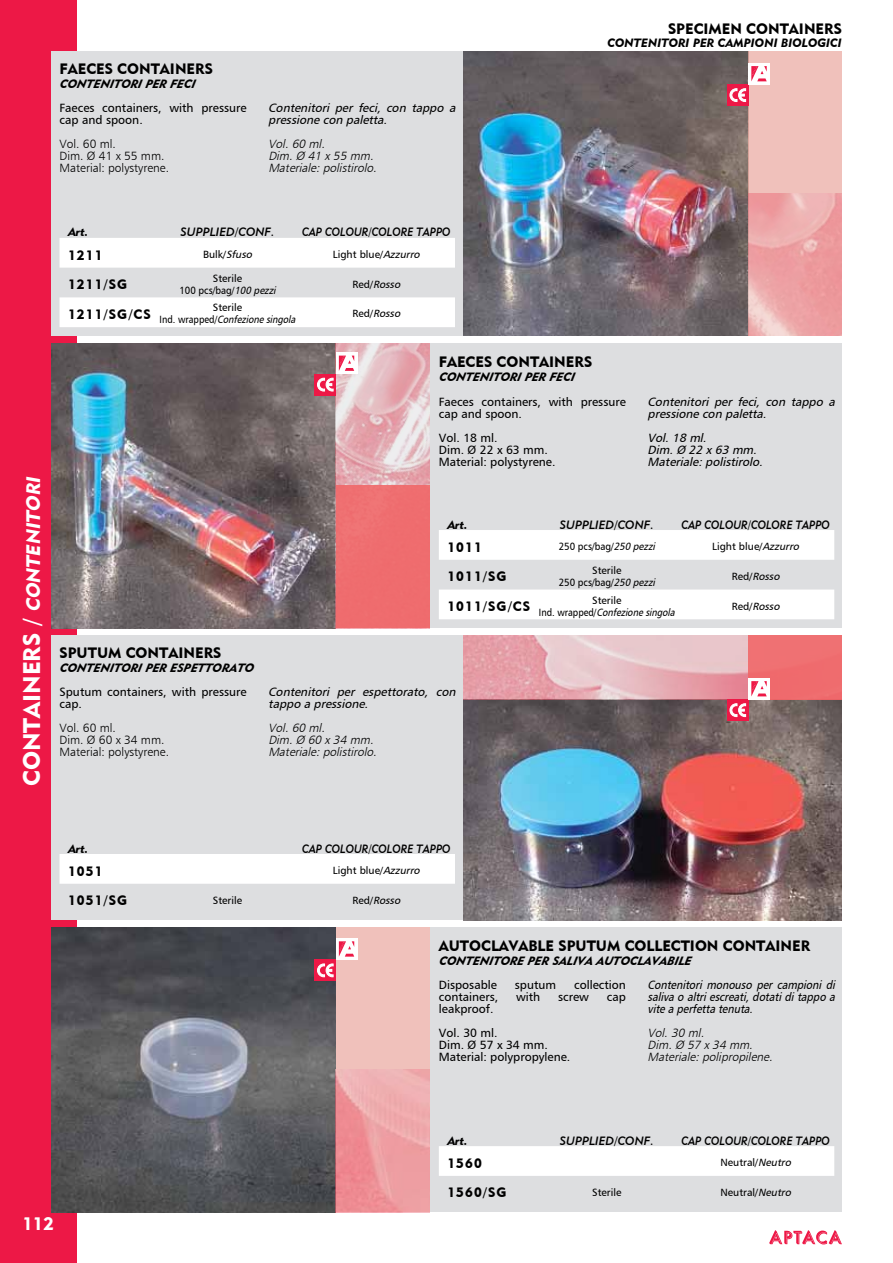
<style>
.page{position:relative;width:893px;height:1263px;background:#fff}
.page>*{position:absolute;margin:0;border:0;box-sizing:border-box;transform-origin:0 0}
.t1{font:24px "Geometric 415 BT Black A";color:#fff}
.t2{font:18px "Geometric 415 BT Black A";color:#fff}
.t3{font:15px "Geometric 415 BT Black A";color:#000}
.t4{font:13.5px "Geometric 415 BT Black A";letter-spacing:.08em;color:#000}
.t5{font:12px/12px "Humanist 777 BT Roman B";color:#000}
.t6{font:italic 12px/12px "Humanist 777 BT Roman B";color:#000}
.t7{font:italic 12px/12px "Humanist 777 BT Light B";color:#000}
.t8{font:italic 12px "Geometric 415 BT Black Italic A";color:#000}
.t9{font:12px/12px "Humanist 777 BT Light B";color:#000}
.t10{font:italic 12px/12px "Humanist 777 BT Roman B";color:#000;text-align:justify;scale:.89 1}
.t11{font:12px "Geometric 415 BT Medium Italic A";color:#000;scale:.89 1}
.t12{font:12px "Geometric 415 BT Black Italic A";color:#000}
.t13{font:12px "Geometric 415 BT Medium Italic A";color:#000}
.t14{font:10.5px/12px "Humanist 777 BT Roman B";color:#000;text-align:center}
.t15{font:italic 10.5px "Humanist 777 BT Roman B";color:#000}
.t16{font:10.5px "Humanist 777 BT Roman B";color:#000;scale:.91 1}
.s1{font-style:italic}
.s2{font-style:normal}
.s3{font-style:italic;font-size:19.5px}
</style>
<div class="page">
<div style="left:0;top:0;width:76px;height:1263px;background:#ed1846"></div>
<svg style="left:769px;top:1230px;width:73px;height:14px"></svg>
<div style="left:51px;top:51px;width:791px;height:285px;background:#dddee0"></div>
<div style="left:51px;top:343px;width:791px;height:285px;background:#dddee0"></div>
<div style="left:51px;top:635px;width:791px;height:285px;background:#dddee0"></div>
<div style="left:51px;top:927px;width:791px;height:285px;background:#dddee0"></div>
<img style="left:463px;top:51px;width:267px;height:285px">
<img style="left:51px;top:343px;width:266px;height:285px">
<img style="left:463px;top:717px;width:379px;height:203px">
<img style="left:51px;top:927px;width:266px;height:285px">
<svg style="left:60px;top:238px;width:395px;height:89px"></svg>
<svg style="left:439px;top:530px;width:395px;height:89px"></svg>
<div style="left:60px;top:854px;width:395px;height:30px;background:#fff"></div>
<div style="left:439px;top:1146px;width:395px;height:30px;background:#fff"></div>
<div style="left:727px;top:84px;width:21px;height:22px;background:#ed1846"></div>
<svg style="left:730px;top:51px;width:112px;height:285px;background:#d9a5a3"></svg>
<div style="left:727px;top:699px;width:21px;height:22px;background:#ed1846"></div>
<svg style="left:463px;top:635px;width:379px;height:82px;background:#ce9499"></svg>
<div style="left:315px;top:374px;width:21px;height:21px;background:#ed1846"></div>
<svg style="left:317px;top:343px;width:112px;height:285px;background:#d68d91"></svg>
<div style="left:315px;top:960px;width:21px;height:21px;background:#ed1846"></div>
<svg style="left:317px;top:927px;width:112px;height:285px;background:#d59fa0"></svg>
<p class="t3" style="left:60px;top:60px;width:155px">FAECES CONTAINERS</p>
<p class="t8" style="left:60px;top:77px;width:140px">CONTENITORIPER FECI</p>
<p class="t5" style="left:60px;top:102px;width:189px">Faeces containers, with pressure cap and spoon.</p>
<p class="t9" style="left:60px;top:138px;width:111px">Vol. 60 ml.<br>Dim. Ø 41 x 55 mm.<br>Material: polystyrene.</p>
<p class="t6" style="left:268px;top:102px;width:192px">Contenitori per feci, con tappo a pressione con paletta.</p>
<p class="t7" style="left:268px;top:138px;width:113px">Vol.60 ml.<br>Dim.Ø 41 x55 mm.<br>Materiale:polistirolo.</p>
<p class="t3" style="left:668px;top:19px;width:175px">SPECIMEN CONTAINERS</p>
<p class="t12" style="left:607px;top:35px;width:236px">CONTENITORI PER CAMPIONI BIOLOGICI</p>
<p class="t12" style="left:68px;top:225px;width:22px">Art.</p>
<p class="t13" style="left:180px;top:225px;width:95px">SUPPLIED/CONF.</p>
<p class="t11" style="left:302px;top:225px;width:168px">CAP COLOUR/COLORE TAPPO</p>
<p class="t4" style="left:68px;top:247px;width:36px">1211</p>
<p class="t14" style="left:203px;top:248px;width:53px">Bulk/<span class="s1">Sfuso</span></p>
<p class="t14" style="left:333px;top:248px;width:91px">Light blue/<span class="s1">Azzurro</span></p>
<p class="t4" style="left:68px;top:276px;width:61px">1211/SG</p>
<p class="t14" style="left:179px;top:272px;width:100px">Sterile<br>100 pcs/bag/<span class="s1">100 pezzi</span></p>
<p class="t15" style="left:352px;top:277px;width:52px"><span class="s2">Red/</span>Rosso</p>
<p class="t4" style="left:68px;top:306px;width:84px">1211/SG/CS</p>
<p class="t14" style="left:160px;top:302px;width:140px">Sterile<br>I n d . w r a p p e d /<span class="s1">Confezionesingola</span></p>
<p class="t15" style="left:352px;top:307px;width:52px"><span class="s2">Red/</span>Rosso</p>
<p class="t3" style="left:439px;top:353px;width:155px">FAECES CONTAINERS</p>
<p class="t8" style="left:439px;top:370px;width:140px">CONTENITORIPER FECI</p>
<h1 class="t1" style="left:17px;top:786px;width:315px;rotate:-90deg">C O N TAI N E RS / <span class="s3">CONTENITORI</span></h1>
<p class="t5" style="left:439px;top:395px;width:189px">Faeces containers, with pressure cap and spoon.</p>
<p class="t5" style="left:439px;top:431px;width:118px">Vol. 18 ml.<br>Dim. Ø 22 x 63 mm.<br>Material: polystyrene.</p>
<p class="t6" style="left:648px;top:395px;width:192px">Contenitori per feci, con tappo a pressione con paletta.</p>
<p class="t6" style="left:648px;top:431px;width:120px">Vol.18 ml.<br>Dim.Ø 22 x63 mm.<br>Materiale:polistirolo.</p>
<p class="t3" style="left:60px;top:643px;width:163px">SPUTUM CONTAINERS</p>
<p class="t8" style="left:60px;top:660px;width:199px">CONTENITORIPER ESPETTORATO</p>
<p class="t5" style="left:60px;top:686px;width:189px">Sputum containers, with pressure cap.</p>
<p class="t9" style="left:60px;top:722px;width:111px">Vol. 60 ml.<br>Dim. Ø 60 x 34 mm.<br>Material: polystyrene.</p>
<p class="t12" style="left:447px;top:517px;width:22px">Art.</p>
<p class="t13" style="left:560px;top:517px;width:95px">SUPPLIED/CONF.</p>
<p class="t11" style="left:681px;top:517px;width:168px">CAP COLOUR/COLORE TAPPO</p>
<p class="t4" style="left:447px;top:539px;width:36px">1011</p>
<p class="t16" style="left:559px;top:540px;width:110px">250 pcs/bag/<span class="s1">250 pezzi</span></p>
<p class="t14" style="left:712px;top:540px;width:91px">Light blue/<span class="s1">Azzurro</span></p>
<p class="t4" style="left:447px;top:568px;width:61px">1011/SG</p>
<p class="t14" style="left:559px;top:564px;width:100px">Sterile<br>250 pcs/bag/<span class="s1">250 pezzi</span></p>
<p class="t15" style="left:732px;top:570px;width:52px"><span class="s2">Red/</span>Rosso</p>
<p class="t4" style="left:447px;top:598px;width:84px">1011/SG/CS</p>
<p class="t14" style="left:539px;top:594px;width:140px">Sterile<br>I n d . w r a p p e d /<span class="s1">Confezionesingola</span></p>
<p class="t15" style="left:732px;top:599px;width:52px"><span class="s2">Red/</span>Rosso</p>
<p class="t6" style="left:268px;top:686px;width:192px">Contenitori per espettorato, con tappo a pressione.</p>
<p class="t7" style="left:268px;top:722px;width:113px">Vol.60 ml.<br>Dim.Ø 60 x34 mm.<br>Materiale:polistirolo.</p>
<p class="t12" style="left:68px;top:841px;width:22px">Art.</p>
<p class="t11" style="left:302px;top:841px;width:168px">CAP COLOUR/COLORE TAPPO</p>
<p class="t4" style="left:68px;top:863px;width:36px">1051</p>
<p class="t14" style="left:333px;top:864px;width:91px">Light blue/<span class="s1">Azzurro</span></p>
<p class="t4" style="left:68px;top:892px;width:61px">1051/SG</p>
<p class="t14" style="left:213px;top:894px;width:31px">Sterile</p>
<p class="t15" style="left:352px;top:894px;width:52px"><span class="s2">Red/</span>Rosso</p>
<p class="t3" style="left:439px;top:936px;width:373px">AUTOCLAVABLE SPUTUM COLLECTION CONTAINER</p>
<p class="t10" style="left:648px;top:979px;width:215px">Contenitori monouso per campioni di salivao altriescreati,dotatiditappo a viteaperfettatenuta.</p>
<p class="t7" style="left:648px;top:1027px;width:129px">Vol.30 ml.<br>Dim.Ø 57 x34 mm.<br>Materiale:polipropilene.</p>
<p class="t8" style="left:439px;top:953px;width:257px">CONTENITORE PER SALIVA A UTOCLAVABILE</p>
<p class="t5" style="left:439px;top:979px;width:60px">Disposable</p>
<p class="t5" style="left:515px;top:979px;width:43px">sputum</p>
<p class="t5" style="left:574px;top:979px;width:53px">collection</p>
<p class="t5" style="left:439px;top:991px;width:61px">containers,</p>
<p class="t5" style="left:516px;top:991px;width:26px">with</p>
<p class="t5" style="left:558px;top:991px;width:32px">screw</p>
<p class="t5" style="left:607px;top:991px;width:21px">cap</p>
<p class="t5" style="left:439px;top:997px;width:60px;line-height:24px">leakproof.<br>Vol. 30 ml.</p>
<p class="t5" style="left:439px;top:1039px;width:133px">Dim. Ø 57 x 34 mm.<br>Material: polypropylene.</p>
<p class="t12" style="left:447px;top:1133px;width:22px">Art.</p>
<p class="t13" style="left:560px;top:1133px;width:95px">SUPPLIED/CONF.</p>
<p class="t11" style="left:681px;top:1133px;width:168px">CAP COLOUR/COLORE TAPPO</p>
<p class="t4" style="left:447px;top:1155px;width:36px">1560</p>
<p class="t14" style="left:720px;top:1156px;width:75px">Neutral/<span class="s1">Neutro</span></p>
<p class="t4" style="left:447px;top:1184px;width:61px">1560/SG</p>
<p class="t14" style="left:592px;top:1186px;width:31px">Sterile</p>
<p class="t14" style="left:720px;top:1186px;width:75px">Neutral/<span class="s1">Neutro</span></p>
<h2 class="t2" style="left:23px;top:1212px;width:33px">112</h2>
</div>
